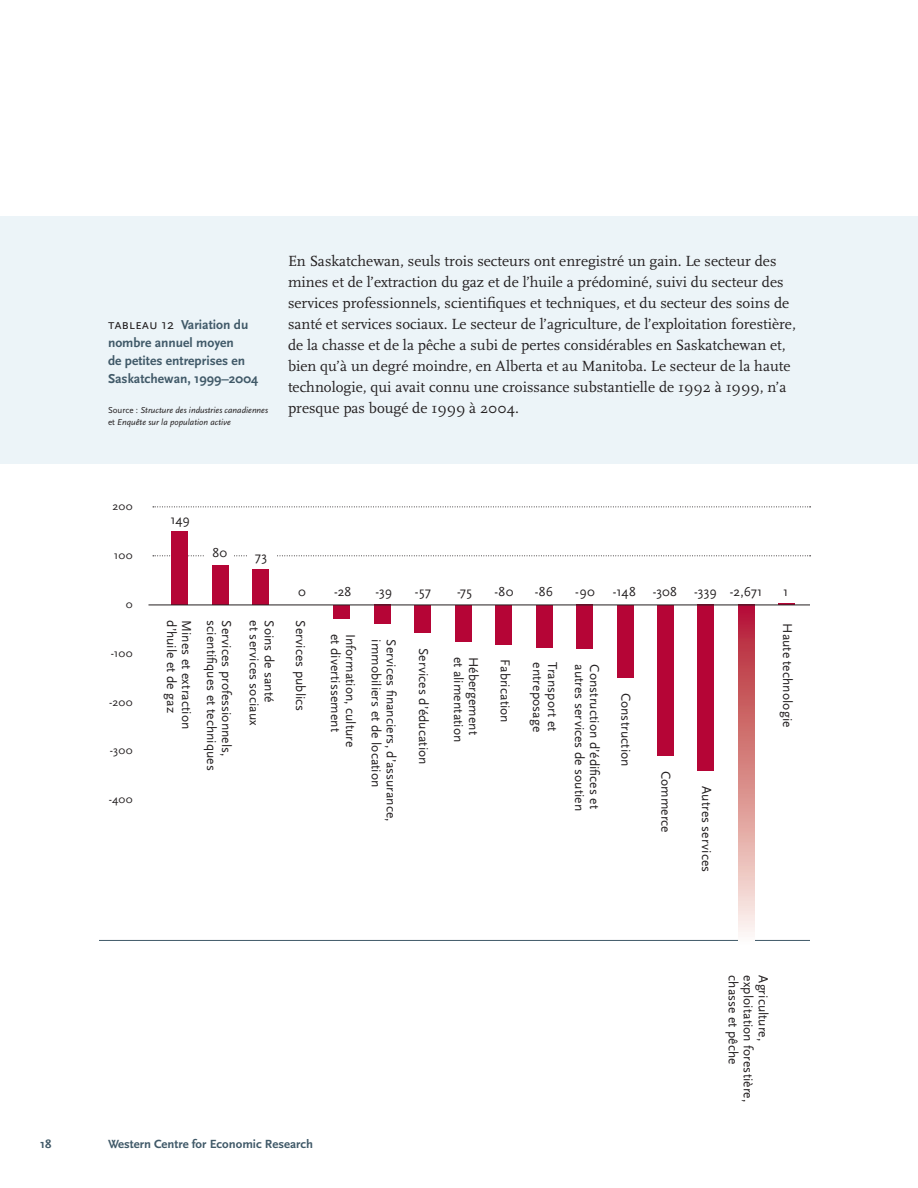
<style>
.page{position:relative;width:918px;height:1188px;background:#fff}
.page>*{position:absolute;margin:0;border:0;box-sizing:border-box;transform-origin:0 0}
.t1{font:15.3px/21px "Scala";color:#231f20}
.t2{font:13.5px "Scala Sans";letter-spacing:.005em;color:#231f20}
.t3{font:700 13.5px/18px "Scala Sans";color:#405968}
.t4{font:700 12.3px "Scala Sans";color:#405968}
.t5{font:11.7px "Scala Sans";letter-spacing:.025em;color:#231f20}
.t6{font:italic 9px/12px "Scala Sans";color:#231f20}
.s1{font-family:"Scala Sans Caps";font-weight:400;font-size:14.25px;color:#231f20}
.s2{font-weight:400;font-size:14.25px;color:#231f20}
.s3{font-style:normal}
</style>
<div class="page">
<div style="left:0;top:216px;width:918px;height:248px;background:#ecf4f8"></div>
<hr style="left:99px;top:940px;width:711px;height:1px;background:#405968">
<div style="left:738px;top:605px;width:17px;height:361px;background:linear-gradient(to bottom,#b31828,#fffffc)"></div>
<svg style="left:153px;top:507px;width:658px;height:1px"></svg>
<svg style="left:153px;top:555px;width:658px;height:1px"></svg>
<div style="left:698px;top:605px;width:16px;height:166px;background:#b50536"></div>
<div style="left:657px;top:605px;width:17px;height:151px;background:#b50536"></div>
<div style="left:617px;top:605px;width:16px;height:72px;background:#b50536"></div>
<div style="left:576px;top:605px;width:17px;height:44px;background:#b50536"></div>
<div style="left:536px;top:605px;width:16px;height:42px;background:#b50536"></div>
<div style="left:495px;top:605px;width:17px;height:39px;background:#b50536"></div>
<div style="left:455px;top:605px;width:16px;height:37px;background:#b50536"></div>
<div style="left:415px;top:605px;width:16px;height:28px;background:#b50536"></div>
<div style="left:374px;top:605px;width:16px;height:19px;background:#b50536"></div>
<div style="left:334px;top:605px;width:16px;height:14px;background:#b50536"></div>
<div style="left:253px;top:569px;width:16px;height:36px;background:#b50536"></div>
<div style="left:212px;top:566px;width:16px;height:39px;background:#b50536"></div>
<div style="left:172px;top:532px;width:16px;height:73px;background:#b50536"></div>
<svg style="left:779px;top:604px;width:16px;height:1px"></svg>
<div style="left:205px;top:547px;width:29px;height:14px;background:#fff"></div>
<div style="left:247px;top:551px;width:28px;height:14px;background:#fff"></div>
<hr style="left:148px;top:605px;width:662px;height:1px;background:#231f20">
<p class="t3" style="left:108px;top:316px;width:151px"><span class="s1">tableau</span> <span class="s2">12</span> Variation du nombre annuel moyen<br>de petites entreprises en<br>Saskatchewan, 1999–2004</p>
<p class="t6" style="left:108px;top:404px;width:162px"><span class="s3">Source :</span> Structure des industries canadiennes <span class="s3">et</span> Enquête sur la population active</p>
<p class="t1" style="left:288px;top:251px;width:509px">En Saskatchewan, seuls trois secteurs ont enregistré un gain. Le secteur des mines et de l’extraction du gaz et de l’huile a prédominé, suivi du secteur des services professionnels, scientifiques et techniques, et du secteur des soins de santé et services sociaux. Le secteur de l’agriculture, de l’exploitation forestière, de la chasse et de la pêche a subi de pertes considérables en Saskatchewan et, bien qu’à un degré moindre, en Alberta et au Manitoba. Le secteur de la haute technologie, qui avait connu une croissance substantielle de 1992 à 1999, n’a presque pas bougé de 1999 à 2004.</p>
<p class="t5" style="left:113px;top:500px;width:22px">200</p>
<p class="t5" style="left:114px;top:549px;width:20px">100</p>
<p class="t5" style="left:126px;top:598px;width:8px">0</p>
<p class="t2" style="left:171px;top:512px;width:21px">149</p>
<p class="t2" style="left:212px;top:546px;width:16px">80</p>
<p class="t2" style="left:255px;top:549px;width:14px">73</p>
<p class="t2" style="left:298px;top:585px;width:9px">0</p>
<p class="t2" style="left:334px;top:585px;width:19px">-28</p>
<p class="t2" style="left:376px;top:585px;width:18px">-39</p>
<p class="t2" style="left:415px;top:585px;width:18px">-57</p>
<p class="t2" style="left:457px;top:585px;width:16px">-75</p>
<p class="t2" style="left:494px;top:585px;width:20px">-80</p>
<p class="t2" style="left:535px;top:585px;width:20px">-86</p>
<p class="t2" style="left:575px;top:585px;width:21px">-90</p>
<p class="t2" style="left:613px;top:585px;width:24px">-148</p>
<p class="t2" style="left:653px;top:585px;width:26px">-308</p>
<p class="t2" style="left:694px;top:585px;width:70px">-339 -2,671</p>
<p class="t2" style="left:783px;top:585px;width:7px">1</p>
<p class="t5" style="left:111px;top:646px;width:23px">-100</p>
<p class="t5" style="left:109px;top:695px;width:25px">-200</p>
<p class="t5" style="left:110px;top:744px;width:24px">-300</p>
<p class="t5" style="left:109px;top:793px;width:25px">-400</p>
<p class="t2" style="left:179px;top:620px;width:94px;rotate:90deg">d’huile et de gaz</p>
<p class="t2" style="left:194px;top:620px;width:111px;rotate:90deg">Mines et extraction</p>
<p class="t2" style="left:308px;top:620px;width:93px;rotate:90deg">Services publics</p>
<p class="t2" style="left:795px;top:623px;width:106px;rotate:90deg">Haute technologie</p>
<p class="t2" style="left:261px;top:620px;width:107px;rotate:90deg">et services sociaux</p>
<p class="t2" style="left:276px;top:620px;width:84px;rotate:90deg">Soins de santé</p>
<p class="t2" style="left:219px;top:620px;width:152px;rotate:90deg">scientifiques et techniques</p>
<p class="t2" style="left:234px;top:620px;width:138px;rotate:90deg">Services professionnels,</p>
<p class="t2" style="left:343px;top:634px;width:99px;rotate:90deg">et divertissement</p>
<p class="t2" style="left:358px;top:634px;width:115px;rotate:90deg">Information, culture</p>
<p class="t2" style="left:384px;top:639px;width:150px;rotate:90deg">immobiliers et de location</p>
<p class="t2" style="left:399px;top:639px;width:184px;rotate:90deg">Services financiers, d’assurance,</p>
<p class="t2" style="left:431px;top:648px;width:118px;rotate:90deg">Services d’éducation</p>
<p class="t2" style="left:466px;top:657px;width:87px;rotate:90deg">et alimentation</p>
<p class="t2" style="left:481px;top:657px;width:80px;rotate:90deg">Hébergement</p>
<p class="t2" style="left:513px;top:659px;width:65px;rotate:90deg">Fabrication</p>
<p class="t2" style="left:545px;top:662px;width:71px;rotate:90deg">entreposage</p>
<p class="t2" style="left:560px;top:662px;width:71px;rotate:90deg">Transport et</p>
<p class="t2" style="left:587px;top:664px;width:148px;rotate:90deg">autres services de soutien</p>
<p class="t2" style="left:602px;top:664px;width:146px;rotate:90deg">Construction d’édifices et</p>
<p class="t2" style="left:633px;top:693px;width:75px;rotate:90deg">Construction</p>
<p class="t2" style="left:673px;top:771px;width:63px;rotate:90deg">Commerce</p>
<p class="t2" style="left:714px;top:786px;width:87px;rotate:90deg">Autres services</p>
<p class="t2" style="left:740px;top:975px;width:91px;rotate:90deg">chasse et pêche</p>
<p class="t2" style="left:755px;top:975px;width:128px;rotate:90deg">exploitation forestière,</p>
<p class="t2" style="left:770px;top:975px;width:67px;rotate:90deg">Agriculture,</p>
<p class="t4" style="left:40px;top:1137px;width:12px">18</p>
<p class="t4" style="left:108px;top:1137px;width:206px">Western Centre for Economic Research</p>
</div>
